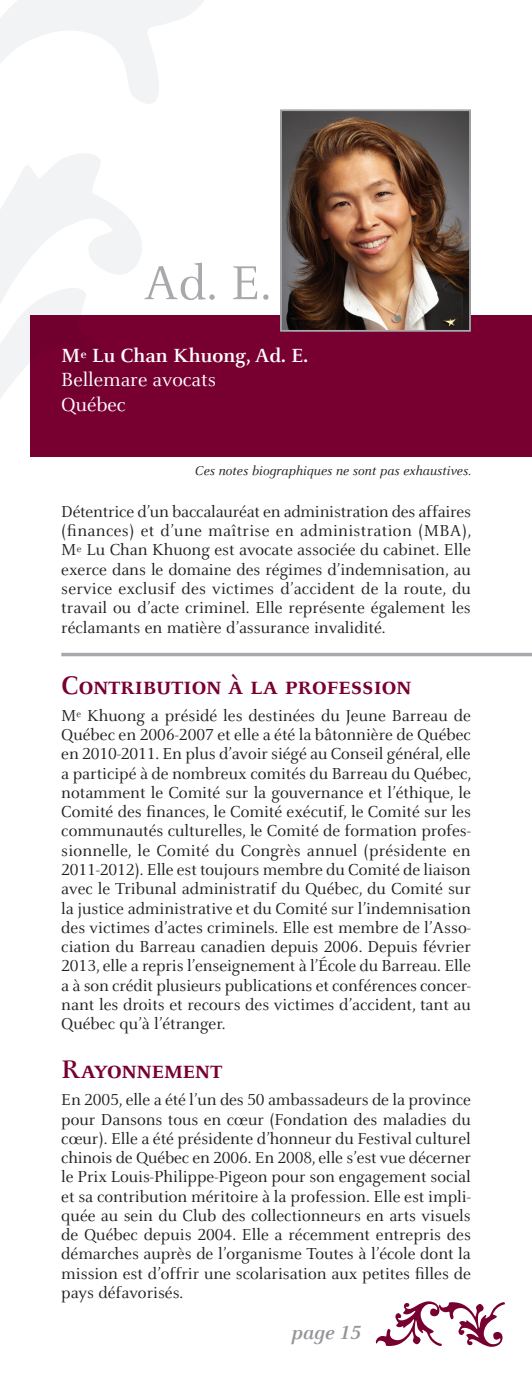
<style>
.page{position:relative;width:532px;height:1385px;background:#fff}
.page>*{position:absolute;margin:0;border:0;box-sizing:border-box;transform-origin:0 0}
.t1{font:52.5px "Barreau";color:#a8a9ad}
.Titre{font:700 28px "Barreau Caps";color:#780031}
.cabinet{font:21px/24.5px "Barreau";color:#fff}
.nom{font:700 21px "Barreau";color:#fff}
.t2{font:italic 700 21px "Barreau";color:#939598}
.t3{font:17.5px/19.2px "Barreau";color:#231f20;text-align:justify}
.t4{font:italic 14px "Barreau";color:#231f20}
</style>
<div class="page">
<div style="left:30px;top:315px;width:502px;height:142px;background:#780031"></div>
<svg style="left:376px;top:1301px;width:129px;height:45px"></svg>
<svg style="left:61px;top:652px;width:471px;height:4px;background:#b9b9bd"></svg>
<svg style="left:0;top:0;width:204px;height:399px"></svg>
<img style="left:283px;top:112px;width:185px;height:217px">
<div style="left:280px;top:109px;width:191px;height:223px;border:2px solid #a8a9ad"></div>
<h1 class="t1" style="left:143px;top:255px;width:129px">Ad. E.</h1>
<p class="nom" style="left:61px;top:343px;width:248px">M<sup>e</sup> Lu Chan Khuong, Ad. E.</p>
<p class="cabinet" style="left:61px;top:368px;width:156px">Bellemare avocats<br>Québec</p>
<p class="t4" style="left:195px;top:463px;width:277px">Ces notes biographiques ne sont pas exhaustives.</p>
<p class="t3" style="left:61px;top:502px;width:411px">Détentrice d’un baccalauréat en administration des affaires (finances) et d’une maîtrise en administration (MBA), M<sup>e</sup> Lu Chan Khuong est avocate associée du cabinet. Elle exerce dans le domaine des régimes d’indemnisation, au service exclusif des victimes d’accident de la route, du travail ou d’acte criminel. Elle représente également les réclamants en matière d’assurance invalidité.</p>
<p class="Titre" style="left:61px;top:669px;width:351px">Contribution à la profession</p>
<p class="t3" style="left:61px;top:706px;width:411px">M<sup>e</sup> Khuong a présidé les destinées du Jeune Barreau de Québec en 2006-2007 et elle a été la bâtonnière de Québec en 2010-2011. En plus d’avoir siégé au Conseil général, elle a participé à de nombreux comités du Barreau du Québec, notamment le Comité sur la gouvernance et l’éthique, le Comité des finances, le Comité exécutif, le Comité sur les communautés culturelles, le Comité de formation profes&shy;sionnelle, le Comité du Congrès annuel (présidente en 2011-2012). Elle est toujours membre du Comité de liaison avec le Tribunal administratif du Québec, du Comité sur la justice administrative et du Comité sur l’indemnisation des victimes d’actes criminels. Elle est membre de l’Asso&shy;ciation du Barreau canadien depuis 2006. Depuis février 2013, elle a repris l’enseignement à l’École du Barreau. Elle a à son crédit plusieurs publications et conférences concer&shy;nant les droits et recours des victimes d’accident, tant au Québec qu’à l’étranger.</p>
<p class="Titre" style="left:61px;top:1053px;width:163px">Rayonnement</p>
<p class="t3" style="left:61px;top:1090px;width:411px">En 2005, elle a été l’un des 50 ambassadeurs de la province pour Dansons tous en cœur (Fondation des maladies du cœur). Elle a été présidente d’honneur du Festival culturel chinois de Québec en 2006. En 2008, elle s’est vue décerner le Prix Louis-Philippe-Pigeon pour son engagement social et sa contribution méritoire à la profession. Elle est impli&shy;quée au sein du Club des collectionneurs en arts visuels de Québec depuis 2004. Elle a récemment entrepris des démarches auprès de l’organisme Toutes à l’école dont la mission est d’offrir une scolarisation aux petites filles de pays défavorisés.</p>
<p class="t2" style="left:291px;top:1320px;width:71px">page 15</p>
</div>
